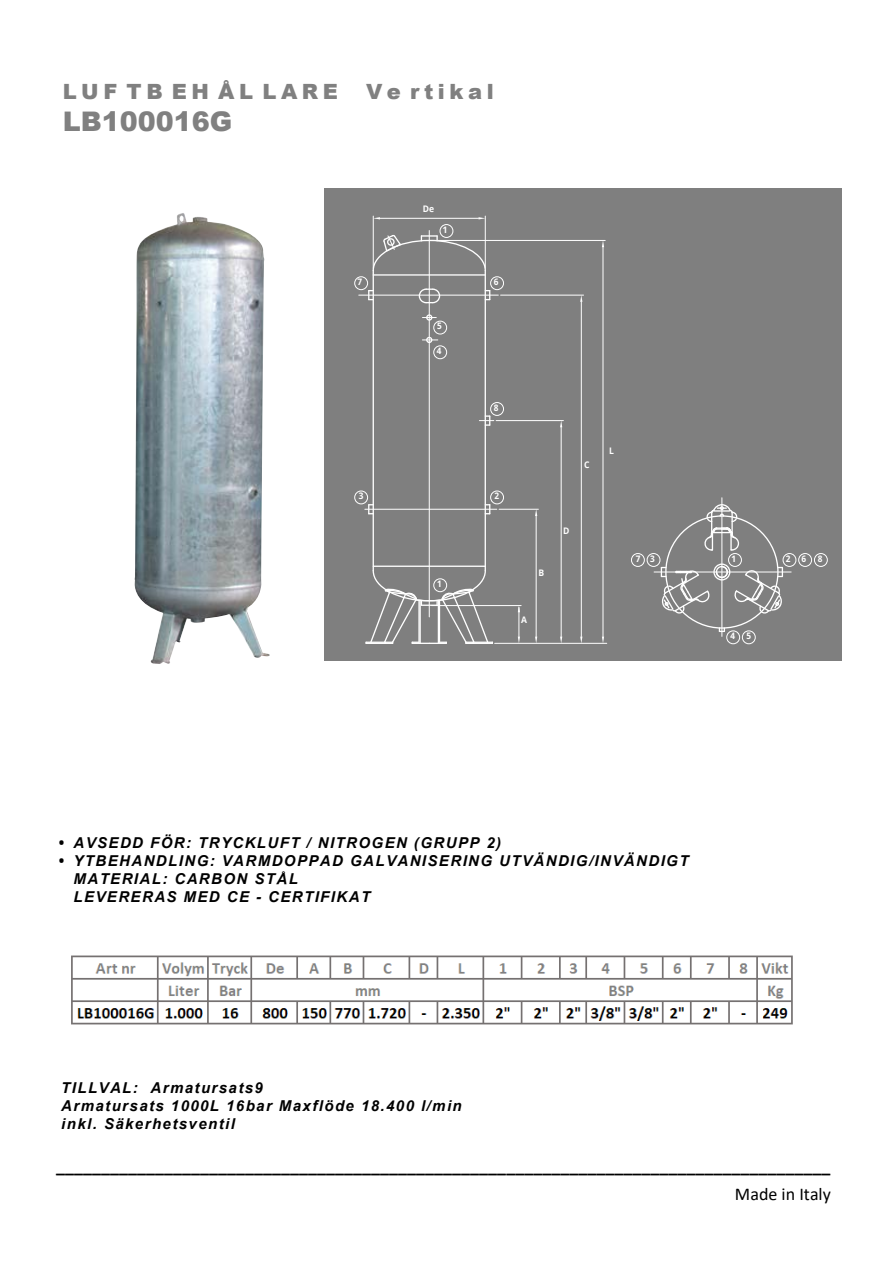
<style>
.page{position:relative;width:893px;height:1263px;background:#fff}
.page>*{position:absolute;margin:0;border:0;box-sizing:border-box;transform-origin:0 0}
.t1{font:900 27px "Arial";color:#808080}
.t2{font:900 21px "Arial";letter-spacing:.22em;color:#808080}
.t3{font:700 18px "Calibri";color:#000}
.t4{font:18px "Calibri";color:#000}
.t5{font:italic 700 15px/18px "Arial";letter-spacing:.095em;color:#000}
.t6{font:700 9px "Noto Sans";color:#fff;scale:.95 1}
.s1{font-family:"Noto Sans"}
.s2{font-style:inherit}
</style>
<div class="page">
<div style="left:325px;top:188px;width:516px;height:472px;background:#7f7f7f"></div>
<hr style="left:429px;top:230px;width:1px;height:387px;background:#fff">
<hr style="left:380px;top:218px;width:99px;height:1px;background:#fff">
<hr style="left:373px;top:216px;width:1px;height:52px;background:#fff">
<svg style="left:373px;top:217px;width:7px;height:2px"></svg>
<hr style="left:485px;top:216px;width:1px;height:52px;background:#fff">
<svg style="left:479px;top:217px;width:6px;height:2px"></svg>
<hr style="left:365px;top:509px;width:132px;height:1px;background:#fff">
<hr style="left:359px;top:295px;width:139px;height:1px;background:#fff">
<hr style="left:495px;top:643px;width:112px;height:1px;background:#fff">
<hr style="left:431px;top:605px;width:90px;height:1px;background:#fff">
<hr style="left:519px;top:607px;width:1px;height:30px;background:#fff">
<svg style="left:518px;top:637px;width:2px;height:6px"></svg>
<hr style="left:499px;top:509px;width:39px;height:1px;background:#fff">
<hr style="left:536px;top:516px;width:1px;height:121px;background:#fff">
<svg style="left:535px;top:637px;width:2px;height:6px"></svg>
<svg style="left:535px;top:509px;width:2px;height:7px"></svg>
<hr style="left:501px;top:295px;width:83px;height:1px;background:#fff">
<hr style="left:581px;top:302px;width:1px;height:335px;background:#fff">
<svg style="left:580px;top:637px;width:2px;height:6px"></svg>
<svg style="left:580px;top:295px;width:2px;height:7px"></svg>
<hr style="left:431px;top:240px;width:174px;height:1px;background:#fff">
<hr style="left:603px;top:247px;width:1px;height:390px;background:#fff">
<svg style="left:602px;top:637px;width:2px;height:6px"></svg>
<svg style="left:602px;top:241px;width:2px;height:6px"></svg>
<hr style="left:496px;top:420px;width:67px;height:1px;background:#fff">
<hr style="left:561px;top:427px;width:1px;height:210px;background:#fff">
<svg style="left:560px;top:421px;width:2px;height:6px"></svg>
<svg style="left:560px;top:637px;width:2px;height:6px"></svg>
<hr style="left:373px;top:270px;width:1px;height:301px;background:#fff">
<hr style="left:485px;top:270px;width:1px;height:301px;background:#fff">
<hr style="left:373px;top:274px;width:112px;height:2px;background:#fff">
<svg style="left:418px;top:288px;width:23px;height:16px"></svg>
<div style="left:426px;top:314px;width:6px;height:7px;border:1px solid #fff;border-radius:50%"></div>
<hr style="left:373px;top:566px;width:112px;height:1px;background:#fff">
<svg style="left:368px;top:504px;width:5px;height:10px"></svg>
<svg style="left:486px;top:504px;width:4px;height:10px"></svg>
<svg style="left:365px;top:569px;width:128px;height:75px;background:#909090"></svg>
<svg style="left:422px;top:337px;width:16px;height:6px"></svg>
<svg style="left:486px;top:290px;width:4px;height:10px"></svg>
<svg style="left:368px;top:290px;width:5px;height:10px"></svg>
<svg style="left:479px;top:415px;width:15px;height:11px"></svg>
<svg style="left:372px;top:234px;width:115px;height:38px;background:#8c8c8c"></svg>
<div style="left:434px;top:579px;width:13px;height:13px;border:1px solid #fff;border-radius:50%"></div>
<div style="left:434px;top:346px;width:13px;height:13px;border:1px solid #fff;border-radius:50%"></div>
<div style="left:434px;top:321px;width:13px;height:13px;border:1px solid #fff;border-radius:50%"></div>
<div style="left:440px;top:224px;width:13px;height:14px;border:1px solid #fff;border-radius:50%"></div>
<div style="left:354px;top:491px;width:14px;height:13px;border:1px solid #fff;border-radius:50%"></div>
<div style="left:354px;top:277px;width:14px;height:13px;border:1px solid #fff;border-radius:50%"></div>
<div style="left:490px;top:491px;width:14px;height:13px;border:1px solid #fff;border-radius:50%"></div>
<div style="left:490px;top:277px;width:14px;height:13px;border:1px solid #fff;border-radius:50%"></div>
<div style="left:490px;top:402px;width:14px;height:14px;border:1px solid #fff;border-radius:50%"></div>
<hr style="left:654px;top:572px;width:137px;height:1px;background:#fff">
<hr style="left:722px;top:498px;width:1px;height:138px;background:#fff">
<svg style="left:704px;top:503px;width:34px;height:48px;background:#a0a0a0"></svg>
<svg style="left:719px;top:628px;width:6px;height:4px"></svg>
<svg style="left:734px;top:567px;width:49px;height:46px;background:#999"></svg>
<div style="left:713px;top:563px;width:17px;height:17px;border:1px solid #fff;border-radius:50%"></div>
<svg style="left:661px;top:565px;width:67px;height:49px;background:#989898"></svg>
<div style="left:647px;top:553px;width:13px;height:14px;border:1px solid #fff;border-radius:50%"></div>
<div style="left:742px;top:631px;width:13px;height:13px;border:1px solid #fff;border-radius:50%"></div>
<div style="left:798px;top:553px;width:14px;height:14px;border:1px solid #fff;border-radius:50%"></div>
<div style="left:814px;top:553px;width:13px;height:14px;border:1px solid #fff;border-radius:50%"></div>
<div style="left:631px;top:553px;width:14px;height:14px;border:1px solid #fff;border-radius:50%"></div>
<div style="left:726px;top:631px;width:14px;height:13px;border:1px solid #fff;border-radius:50%"></div>
<div style="left:783px;top:553px;width:13px;height:14px;border:1px solid #fff;border-radius:50%"></div>
<div style="left:728px;top:553px;width:14px;height:14px;border:1px solid #fff;border-radius:50%"></div>
<img style="left:135px;top:214px;width:135px;height:450px">
<img style="left:71px;top:955px;width:722px;height:70px">
<p class="t2" style="left:63px;top:76px;width:277px">LUF TB EH ÅL LARE</p>
<p class="t2" style="left:366px;top:76px;width:129px">Ve rtikal</p>
<p class="t1" style="left:63px;top:102px;width:171px">LB100 016G</p>
<p class="t6" style="left:358px;top:275px;width:6px">7</p>
<p class="t6" style="left:359px;top:489px;width:6px">3</p>
<p class="t6" style="left:423px;top:202px;width:13px">De</p>
<p class="t6" style="left:443px;top:223px;width:6px">1</p>
<p class="t6" style="left:437px;top:320px;width:6px">5</p>
<p class="t6" style="left:437px;top:344px;width:6px">4</p>
<p class="t6" style="left:437px;top:577px;width:6px">1</p>
<p class="t6" style="left:494px;top:275px;width:6px">6</p>
<p class="t6" style="left:494px;top:401px;width:6px">8</p>
<p class="t6" style="left:494px;top:489px;width:6px">2</p>
<p class="t6" style="left:584px;top:458px;width:7px">C</p>
<p class="t6" style="left:609px;top:444px;width:7px">L</p>
<p class="t6" style="left:539px;top:566px;width:8px">B</p>
<p class="t6" style="left:521px;top:613px;width:8px">A</p>
<p class="t6" style="left:563px;top:524px;width:8px">D</p>
<p class="t6" style="left:650px;top:552px;width:6px">3</p>
<p class="t6" style="left:731px;top:552px;width:6px">1</p>
<p class="t6" style="left:786px;top:552px;width:6px">2</p>
<p class="t6" style="left:636px;top:552px;width:6px">7</p>
<p class="t6" style="left:802px;top:552px;width:6px">6</p>
<p class="t6" style="left:818px;top:552px;width:6px">8</p>
<p class="t6" style="left:730px;top:629px;width:6px">4</p>
<p class="t6" style="left:746px;top:629px;width:6px">5</p>
<p class="t5" style="left:58px;top:834px;width:444px"><span class="s1">•</span> AVSEDD FÖR: TRYCKLUFT / NITROGEN (GRUPP 2)</p>
<p class="t5" style="left:73px;top:852px;width:616px;text-indent:-15px"><span class="s1">•</span> <span class="s2">YTBEHANDLING</span>: <span class="s2">VARMDOPPAD GALVANISERING</span> UTVÄNDIG<span class="s2">/INVÄNDIGT<br></span>MATERIAL: CARBON STÅL<br>LEVERERAS MED CE - CERTIFIKAT</p>
<p class="t5" style="left:61px;top:1079px;width:402px">TILLVAL: Armatursats<span class="s2">9<br></span>Armatursats <span class="s2">100</span>0L 1<span class="s2">6</span>bar Maxflöde <span class="s2">18.4</span>00 l/min inkl. Säkerhetsventil</p>
<p class="t3" style="left:56px;top:1154px;width:776px">______________________________________________________________________________________</p>
<p class="t4" style="left:735px;top:1181px;width:98px">Made in Italy</p>
</div>
